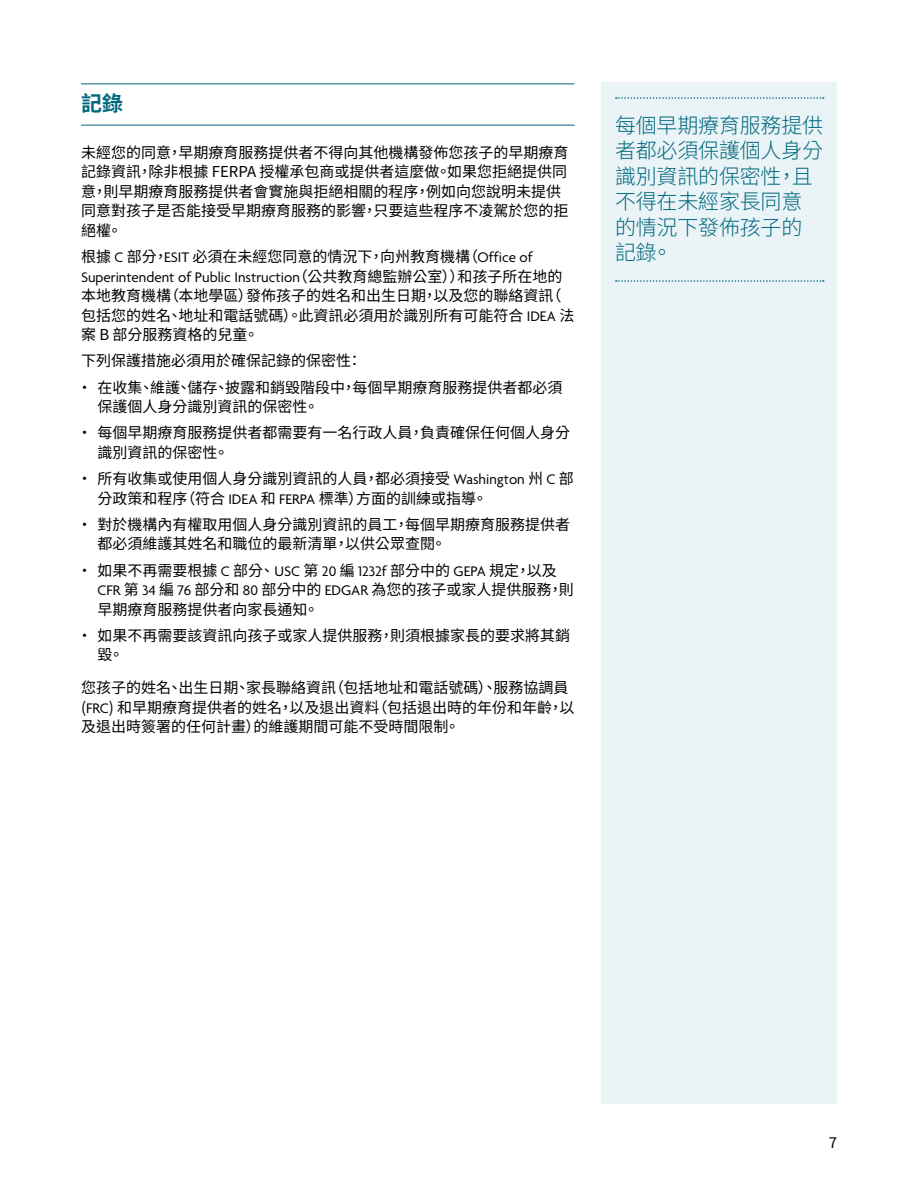
<style>
.page{position:relative;width:918px;height:1188px;background:#fff}
.page>*{position:absolute;margin:0;border:0;box-sizing:border-box;transform-origin:0 0}
.t1{font:300 21px/25.5px "Source Han Sans TW";letter-spacing:-.01em;color:#00687f}
.t2{font:700 21px "Source Han Sans TW";color:#00687f}
.t3{font:15px/19.5px "Source Han Sans TW";color:#000}
.t4{font:15px "Agenda";color:#000}
.s1{font-family:"Agenda"}
.s2{font-family:"Source Han Sans TW"}
</style>
<div class="page">
<hr style="left:81px;top:84px;width:494px;height:1px;background:#00687f">
<hr style="left:81px;top:125px;width:494px;height:1px;background:#00687f">
<div style="left:602px;top:82px;width:235px;height:1022px;background:#eaf3f6"></div>
<svg style="left:616px;top:97px;width:208px;height:2px"></svg>
<svg style="left:616px;top:280px;width:208px;height:2px"></svg>
<h1 class="t2" style="left:81px;top:92px;width:43px">記錄</h1>
<p class="t3" style="left:81px;top:143px;width:489px">未經您的同意，早期療育服務提供者不得向其他機構發佈您孩子的早期療育記錄資訊，除非根據 FERPA 授權承包商或提供者這麼做。如果您拒絕提供同意，則早期療育服務提供者會實施與拒絕相關的程序，例如向您說明未提供同意對孩子是否能接受早期療育服務的影響，只要這些程序不凌駕於您的拒絕權。</p>
<p class="t3" style="left:81px;top:247px;width:453px">根據 <span class="s1">C</span> 部分，<span class="s1">ESIT</span> 必須在未經您同意的情況下，向州教育機構（<span class="s1">Office of</span></p>
<p class="t4" style="left:81px;top:269px;width:483px">Superintendent of Public Instruction<span class="s2">（公共教育總監辦公室））和孩子所在地的</span></p>
<p class="t3" style="left:81px;top:286px;width:495px">本地教育機構（本地學區）發佈孩子的姓名和出生日期，以及您的聯絡資訊（包括您的姓名、地址和電話號碼）。此資訊必須用於識別所有可能符合 <span class="s1">IDEA</span> 法案 B 部分服務資格的兒童。</p>
<p class="t3" style="left:81px;top:351px;width:283px">下列保護措施必須用於確保記錄的保密性：</p>
<p class="t3" style="left:98px;top:378px;width:466px;text-indent:-20px">• 在收集、維護、儲存、披露和銷毀階段中，每個早期療育服務提供者都必須保護個人身分識別資訊的保密性。</p>
<p class="t3" style="left:98px;top:423px;width:474px;text-indent:-20px">• 每個早期療育服務提供者都需要有一名行政人員，負責確保任何個人身分識別資訊的保密性。</p>
<p class="t3" style="left:98px;top:469px;width:478px;text-indent:-20px">• 所有收集或使用個人身分識別資訊的人員，都必須接受 <span class="s1">Washington</span> 州 <span class="s1">C</span> 部分政策和程序（符合 <span class="s1">IDEA</span> 和 <span class="s1">FERPA</span> 標準）方面的訓練或指導。</p>
<p class="t3" style="left:98px;top:515px;width:474px;text-indent:-20px">• 對於機構內有權取用個人身分識別資訊的員工，每個早期療育服務提供者都必須維護其姓名和職位的最新清單，以供公眾查閱。</p>
<p class="t3" style="left:98px;top:561px;width:478px;text-indent:-20px">• 如果不再需要根據 <span class="s1">C</span> 部分、<span class="s1">USC</span> 第 <span class="s1">20</span> 編 <span class="s1">1232f</span> 部分中的 <span class="s1">GEPA</span> 規定，以及<br><span class="s1">CFR</span> 第 <span class="s1">34</span> 編 <span class="s1">76</span> 部分和 <span class="s1">80</span> 部分中的 <span class="s1">EDGAR</span> 為您的孩子或家人提供服務，則早期療育服務提供者向家長通知。</p>
<p class="t3" style="left:98px;top:626px;width:474px;text-indent:-20px">• 如果不再需要該資訊向孩子或家人提供服務，則須根據家長的要求將其銷毀。</p>
<p class="t3" style="left:81px;top:678px;width:495px">您孩子的姓名、出生日期、家長聯絡資訊（包括地址和電話號碼）、服務協調員(<span class="s1">FRC</span>) 和早期療育提供者的姓名，以及退出資料（包括退出時的年份和年齡，以及退出時簽署的任何計畫）的維護期間可能不受時間限制。</p>
<h1 class="t1" style="left:615px;top:113px;width:210px">每個早期療育服務提供者都必須保護個人身分識別資訊的保密性，且不得在未經家長同意的情況下發佈孩子的記錄。</h1>
<p class="t3" style="left:829px;top:1133px;width:10px">7</p>
</div>
